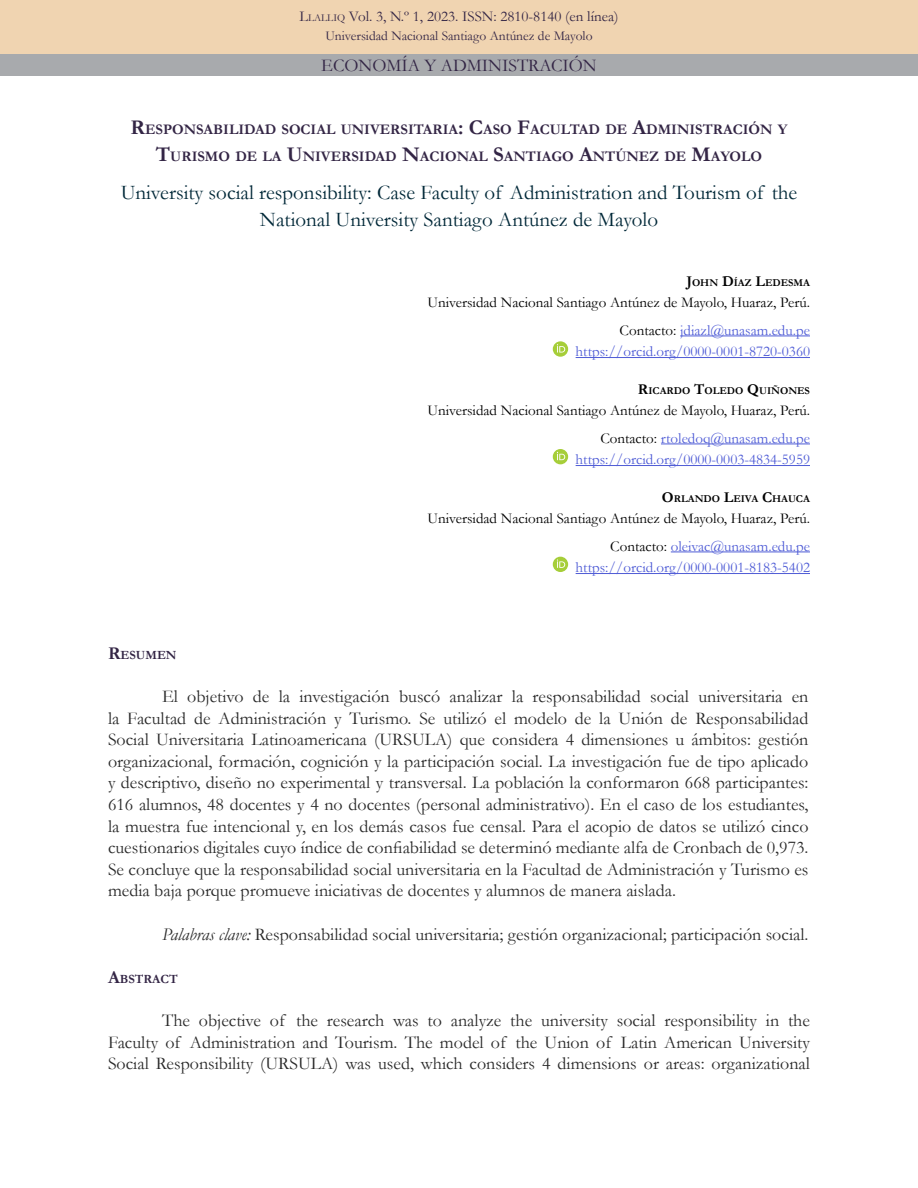
<style>
.page{position:relative;width:918px;height:1188px;background:#fff}
.page>*{position:absolute;margin:0;border:0;box-sizing:border-box;transform-origin:0 0}
.Título_Ingles{font:21px/27px "Garamond";color:#002838;text-align:center}
.Parrafo_General{font:18px/21.6px "Garamond";color:#292929;text-align:justify}
.t1{font:18px "Garamond";color:#332545}
.Contacto{font:15px "Garamond";color:#4f5cd6}
.Correspondencia{font:15px "Garamond";color:#000}
.t2{font:15px "Garamond";color:#332545}
.Título_Español{font:700 14.7px/27px "Garamond";color:#332545;text-align:center}
.t3{font:13.5px "Garamond";color:#332545}
.Capítulo{font:700 12.6px "Garamond";color:#332545}
.Autor{font:700 10.5px "Garamond";color:#000}
.s1{font-style:inherit}
.s2{font-size:10.5px}
.s3{font-size:21px}
.s4{font-size:15px}
.s5{color:#000}
.s6{font-size:18px}
.s7{font-style:italic}
</style>
<div class="page">
<div style="left:0;top:54px;width:918px;height:22px;background:#a8aaad"></div>
<div style="left:0;top:0;width:918px;height:54px;background:#f0d4b1"></div>
<hr style="left:680px;top:336px;width:130px;height:1px;background:#4f5cd6">
<hr style="left:576px;top:357px;width:234px;height:1px;background:#4f5cd6">
<hr style="left:661px;top:444px;width:149px;height:1px;background:#4f5cd6">
<hr style="left:576px;top:465px;width:234px;height:1px;background:#4f5cd6">
<hr style="left:671px;top:552px;width:139px;height:1px;background:#4f5cd6">
<hr style="left:576px;top:573px;width:234px;height:1px;background:#4f5cd6">
<svg style="left:553px;top:341px;width:15px;height:16px"></svg>
<svg style="left:557px;top:344px;width:8px;height:9px"></svg>
<svg style="left:553px;top:449px;width:15px;height:15px"></svg>
<svg style="left:557px;top:452px;width:8px;height:8px"></svg>
<div style="left:553px;top:557px;width:15px;height:15px;background:#a6ce39;border-radius:50%"></div>
<svg style="left:557px;top:559px;width:8px;height:9px"></svg>
<p class="t2" style="left:300px;top:6px;width:320px"><span class="s1">L</span><span class="s2">lalliq</span> Vol. 3, N.º 1, 2023. ISSN: 2810-8140 (en línea)</p>
<p class="t3" style="left:325px;top:27px;width:269px">Universidad Nacional Santiago Antúnez de Mayolo</p>
<p class="t1" style="left:321px;top:53px;width:277px">E<span class="s1">CONOMÍA</span> Y ADMINISTRACIÓN</p>
<p class="Título_Español" style="left:130px;top:116px;width:659px"><span class="s3">R</span>ESPONSABILIDAD SOCIAL UNIVERSITARIA<span class="s3">: C</span>ASO <span class="s3">F</span>ACULTAD DE <span class="s3">A</span>DMINISTRACIÓN Y<br><span class="s3">T</span>URISMO DE LA <span class="s3">U</span>NIVERSIDAD <span class="s3">N</span>ACIONAL <span class="s3">S</span>ANTIAGO <span class="s3">A</span>NTÚNEZ DE <span class="s3">M</span>AYOLO</p>
<p class="Título_Ingles" style="left:121px;top:178px;width:678px">University social responsibility: Case Faculty of Administration and Tourism of the<br>National University Santiago Antúnez de Mayolo</p>
<p class="Autor" style="left:686px;top:275px;width:125px"><span class="s4">J</span>OHN <span class="s4">D</span>ÍAZ <span class="s4">L</span>EDESMA</p>
<p class="Correspondencia" style="left:428px;top:292px;width:384px">Universidad Nacional Santiago Antúnez de Mayolo, Huaraz, Perú.</p>
<p class="Contacto" style="left:620px;top:320px;width:192px"><span class="s5">Contacto:</span> jdiazl@unasam.edu.pe</p>
<p class="Contacto" style="left:576px;top:342px;width:236px">https://orcid.org/0000-0001-8720-0360</p>
<p class="Autor" style="left:638px;top:384px;width:174px"><span class="s4">R</span>ICARDO <span class="s4">T</span>OLEDO <span class="s4">Q</span>UIÑONES</p>
<p class="Correspondencia" style="left:428px;top:400px;width:384px">Universidad Nacional Santiago Antúnez de Mayolo, Huaraz, Perú.</p>
<p class="Contacto" style="left:600px;top:428px;width:211px"><span class="s5">Contacto:</span> rtoledoq@unasam.edu.pe</p>
<p class="Contacto" style="left:576px;top:450px;width:236px">https://orcid.org/0000-0003-4834-5959</p>
<p class="Autor" style="left:662px;top:492px;width:150px"><span class="s4">O</span>RLANDO <span class="s4">L</span>EIVA <span class="s4">C</span>HAUCA</p>
<p class="Correspondencia" style="left:428px;top:508px;width:384px">Universidad Nacional Santiago Antúnez de Mayolo, Huaraz, Perú.</p>
<p class="Capítulo" style="left:108px;top:646px;width:70px"><span class="s6">R</span>ESUMEN</p>
<p class="Contacto" style="left:610px;top:536px;width:201px"><span class="s5">Contacto:</span> oleivac@unasam.edu.pe</p>
<p class="Contacto" style="left:576px;top:558px;width:236px">https://orcid.org/0000-0001-8183-5402</p>
<p class="Parrafo_General" style="left:108px;top:685px;width:702px;text-indent:54px">El objetivo de la investigación buscó analizar la responsabilidad social universitaria en la Facultad de Administración y Turismo. Se utilizó el modelo de la Unión de Responsabilidad Social Universitaria Latinoamericana (URSULA) que considera 4 dimensiones u ámbitos: gestión organizacional, formación, cognición y la participación social. La investigación fue de tipo aplicado y descriptivo, diseño no experimental y transversal. La población la conformaron 668 participantes:<br>616 alumnos, 48 docentes y 4 no docentes (personal administrativo). En el caso de los estudiantes, la muestra fue intencional y, en los demás casos fue censal. Para el acopio de datos se utilizó cinco cuestionarios digitales cuyo índice de confiabilidad se determinó mediante alfa de Cronbach de 0,973.<br>Se concluye que la responsabilidad social universitaria en la Facultad de Administración y Turismo es media baja porque promueve iniciativas de docentes y alumnos de manera aislada.</p>
<p class="Parrafo_General" style="left:162px;top:923px;width:648px"><span class="s7">Palabras clave:</span> Responsabilidad social universitaria; gestión organizacional; participación social.</p>
<p class="Capítulo" style="left:108px;top:970px;width:71px"><span class="s6">A</span>BSTRACT</p>
<p class="Parrafo_General" style="left:108px;top:1009px;width:704px;text-indent:54px">The objective of the research was to analyze the university social responsibility in the Faculty of Administration and Tourism. The model of the Union of Latin American University Social Responsibility (URSULA) was used, which considers 4 dimensions or areas: organizational</p>
</div>
